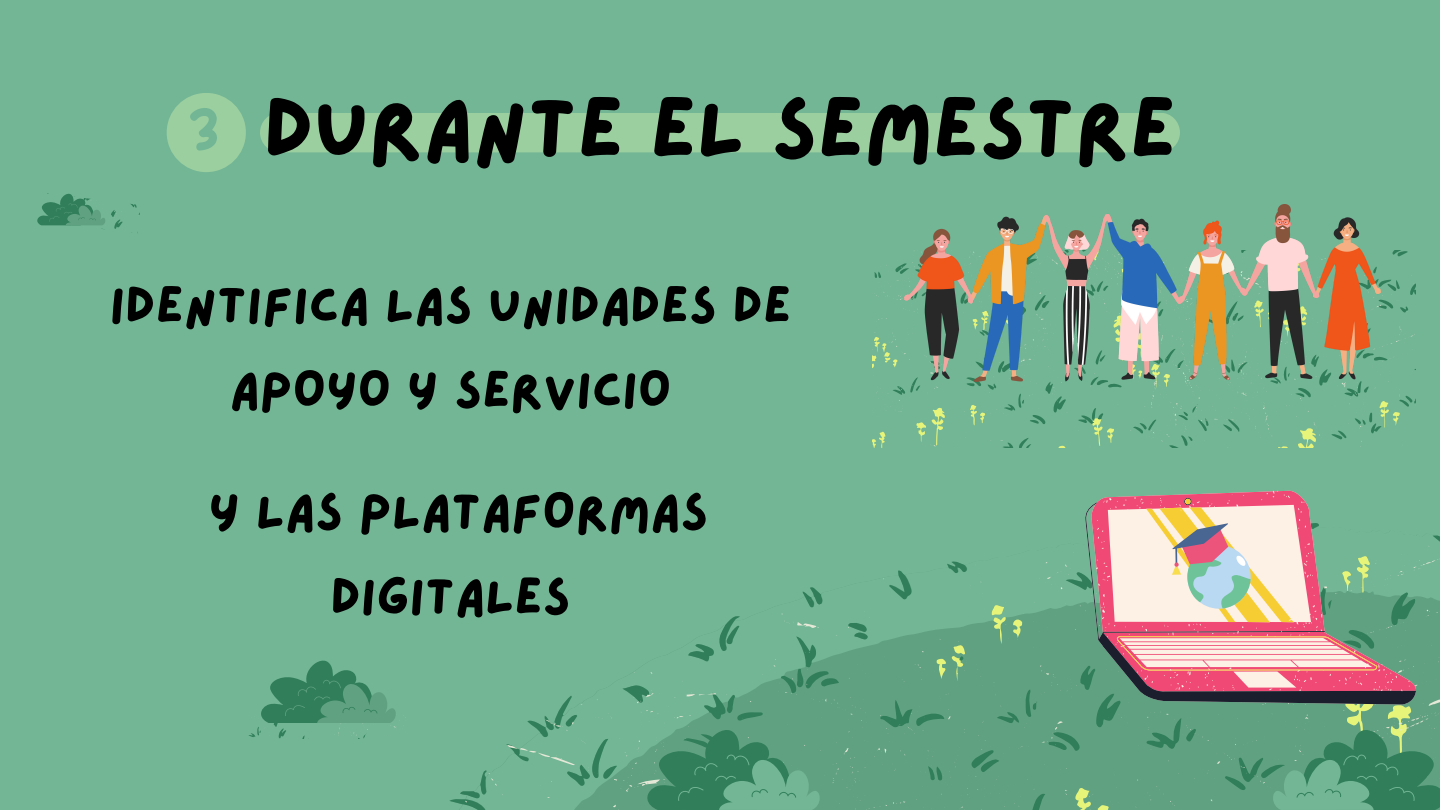
<style>
.page{position:relative;width:1440px;height:810px;background:#73b695}
.page>*{position:absolute;margin:0;border:0;box-sizing:border-box;transform-origin:0 0}
.t1{font:86px "Lazydog";color:#000}
.t2{font:53.2px "Lazydog";color:#73b695}
.t3{font:52px/84.8px "Lazydog";color:#000;text-align:center}
</style>
<div class="page">
<svg style="left:872px;top:250px;width:544px;height:197px"></svg>
<div style="left:260px;top:113px;width:920px;height:39px;background:#9bcf9f;border-radius:20px"></div>
<svg style="left:449px;top:535px;width:991px;height:275px"></svg>
<img style="left:905px;top:205px;width:476px;height:176px">
<svg style="left:1272px;top:729px;width:168px;height:81px"></svg>
<svg style="left:647px;top:729px;width:174px;height:81px"></svg>
<svg style="left:249px;top:660px;width:157px;height:79px"></svg>
<svg style="left:37px;top:193px;width:103px;height:40px"></svg>
<svg style="left:1104px;top:491px;width:198px;height:7px"></svg>
<svg style="left:1085px;top:498px;width:331px;height:207px"></svg>
<svg style="left:1117px;top:499px;width:260px;height:172px;background:#d3bbae"></svg>
<div style="left:167px;top:93px;width:79px;height:79px;background:#9bcf9f;border-radius:50%"></div>
<p class="t2" style="left:187px;top:106px;width:34px">3</p>
<p class="t1" style="left:264px;top:87px;width:914px">DURANTE EL SEMESTRE</p>
<h1 class="t3" style="left:110px;top:265px;width:683px">IDENTIFICA LAS UNIDADES DE<br>APOYO Y SERVICIO</h1>
<p class="t3" style="left:209px;top:472px;width:501px">Y LAS PLATAFORMAS<br>DIGITALES</p>
</div>
